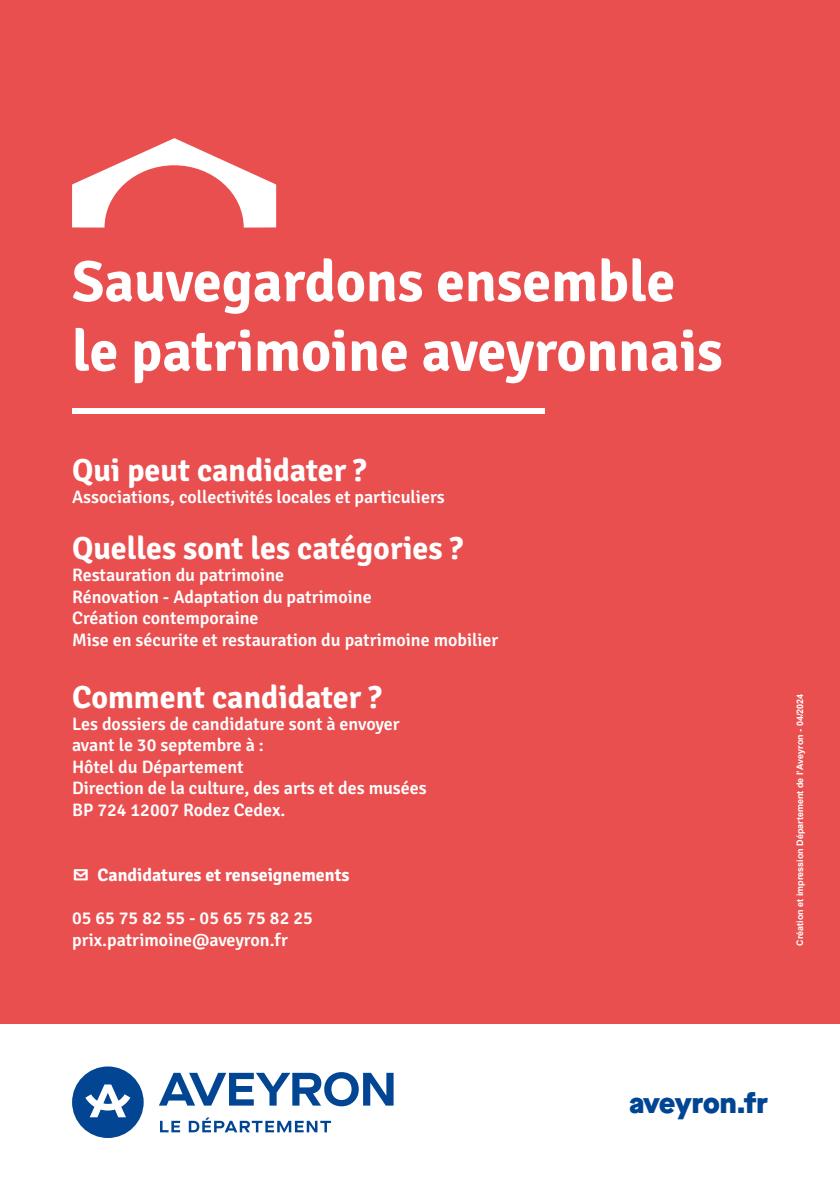
<style>
.page{position:relative;width:840px;height:1191px;background:#fff}
.page>*{position:absolute;margin:0;border:0;box-sizing:border-box;transform-origin:0 0}
.t1{font:300 58px/69.6px "Signika Negative";color:#fff}
.t2{font:300 32px "Signika Negative";color:#fff}
.t3{font:900 28px "Maison Neue";letter-spacing:-.01em;color:#004593}
.t4{font:300 18px/21.6px "Signika Negative";color:#fff}
.t5{font:700 9px "Arial";color:#fff}
</style>
<div class="page">
<svg style="left:72px;top:1066px;width:72px;height:72px"></svg>
<svg style="left:160px;top:1120px;width:20px;height:12px"></svg>
<svg style="left:189px;top:1117px;width:142px;height:15px"></svg>
<svg style="left:159px;top:1072px;width:234px;height:34px"></svg>
<div style="left:0;top:0;width:839px;height:1023px;background:#ea4f50"></div>
<div style="left:72px;top:408px;width:472px;height:5px;background:#fff"></div>
<svg style="left:72px;top:138px;width:204px;height:89px"></svg>
<h1 class="t1" style="left:72px;top:243px;width:651px">Sauvegardons ensemble le patrimoine aveyronnais</h1>
<h2 class="t2" style="left:72px;top:448px;width:296px">Qui peut candidater ?</h2>
<p class="t4" style="left:72px;top:485px;width:374px">Associations, collectivités locales et particuliers</p>
<h2 class="t2" style="left:72px;top:526px;width:392px">Quelles sont les catégories ?</h2>
<p class="t4" style="left:72px;top:563px;width:427px">Restauration du patrimoine<br>Rénovation - Adaptation du patrimoine<br>Création contemporaine<br>Mise en sécurite et restauration du patrimoine mobilier</p>
<h2 class="t2" style="left:72px;top:674px;width:311px">Comment candidater ?</h2>
<p class="t4" style="left:72px;top:711px;width:356px">Les dossiers de candidature sont à envoyer avant le 30 septembre à :<br>Hôtel du Département<br>Direction de la culture, des arts et des musées<br>BP 724 12007 Rodez Cedex.</p>
<p class="t4" style="left:97px;top:863px;width:253px">Candidatures et renseignements</p>
<p class="t4" style="left:72px;top:906px;width:242px">05 65 75 82 55 - 05 65 75 82 25 prix.patrimoine@aveyron.fr</p>
<p class="t5" style="left:793px;top:945px;width:253px;rotate:-90deg">Création et impression Département de l’Aveyron - 04/2024</p>
<h3 class="t3" style="left:629px;top:1081px;width:140px">aveyron.fr</h3>
</div>
